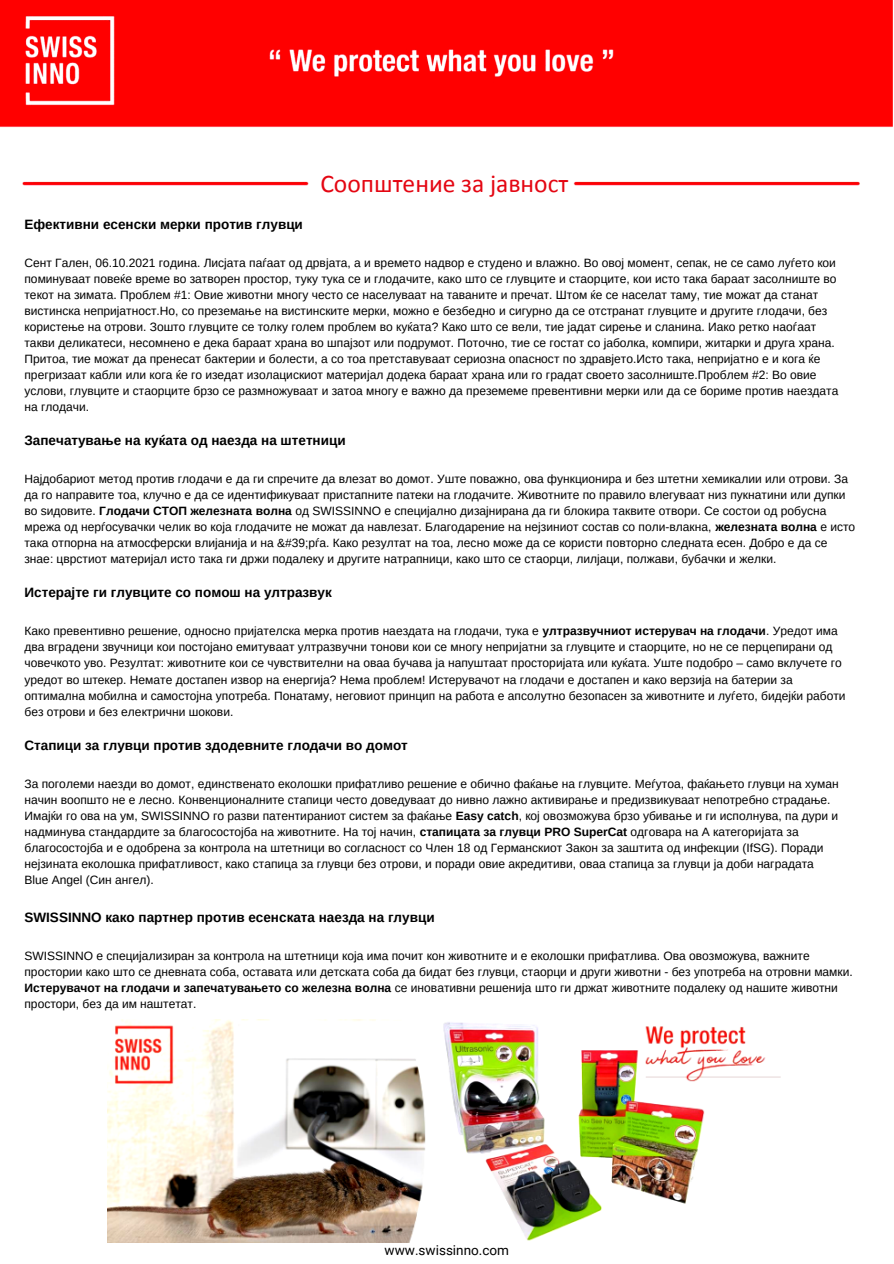
<style>
.page{position:relative;width:894px;height:1264px;background:#fff}
.page>*{position:absolute;margin:0;border:0;box-sizing:border-box;transform-origin:0 0}
.t1{font:25.5px "Calibri";color:#e40612}
.t2{font:700 13.5px "Arimo";color:#000}
.t3{font:13.5px "Roboto";color:#000}
.t4{font:12px/16px "Arimo";color:#000}
.s1{font-weight:700}
</style>
<div class="page">
<img style="left:0;top:0;width:893px;height:186px">
<div style="left:320px;top:154px;width:250px;height:61px;background:#fff"></div>
<img style="left:107px;top:1019px;width:674px;height:223px">
<p class="t1" style="left:320px;top:173px;width:249px">Соопштение за јавност</p>
<p class="t2" style="left:24px;top:217px;width:280px">Ефективни есенски мерки против глувци</p>
<p class="t4" style="left:24px;top:255px;width:813px">Сент Гален, 06.10.2021 година. Лисјата паѓаат од дрвјата, а и времето надвор е студено и влажно. Во овој момент, сепак, не се само луѓето кои поминуваат повеќе време во затворен простор, туку тука се и глодачите, како што се глувците и стаорците, кои исто така бараат засолниште во текот на зимата. Проблем #1: Овие животни многу често се населуваат на таваните и пречат. Штом ќе се населат таму, тие можат да станат вистинска непријатност.Но, со преземање на вистинските мерки, можно е безбедно и сигурно да се отстранат глувците и другите глодачи, без користење на отрови. Зошто глувците се толку голем проблем во куќата? Како што се вели, тие јадат сирење и сланина. Иако ретко наоѓаат</p>
<p class="t4" style="left:24px;top:335px;width:815px">такви деликатеси, несомнено е дека бараат храна во шпајзот или подрумот. Поточно, тие се гостат со јаболка, компири, житарки и друга храна.<br>Притоа, тие можат да пренесат бактерии и болести, а со тоа претставуваат сериозна опасност по здравјето.Исто така, непријатно е и кога ќе прегризаат кабли или кога ќе го изедат изолацискиот материјал додека бараат храна или го градат своето засолниште.Проблем #2: Во овие услови, глувците и стаорците брзо се размножуваат и затоа многу е важно да преземеме превентивни мерки или да се бориме против наездата</p>
<p class="t4" style="left:24px;top:399px;width:66px">на глодачи.</p>
<p class="t2" style="left:24px;top:433px;width:322px">Запечатување на куќата од наезда на штетници</p>
<p class="t4" style="left:24px;top:471px;width:832px">Најдобариот метод против глодачи е да ги спречите да влезат во домот. Уште поважно, ова функционира и без штетни хемикалии или отрови. За да го направите тоа, клучно е да се идентификуваат пристапните патеки на глодачите. Животните по правило влегуваат низ пукнатини или дупки во ѕидовите. <span class="s1">Глодачи СТОП железната волна</span> од SWISSINNO е специјално дизајнирана да ги блокира таквите отвори. Се состои од робусна мрежа од нерѓосувачки челик во која глодачите не можат да навлезат. Благодарение на нејзиниот состав со поли-влакна, <span class="s1">железната волна</span> е исто така отпорна на атмосферски влијанија и на &amp;#39;рѓа. Како резултат на тоа, лесно може да се користи повторно следната есен. Добро е да се знае: цврстиот материјал исто така ги држи подалеку и другите натрапници, како што се стаорци, лилјаци, полжави, бубачки и желки.</p>
<p class="t2" style="left:24px;top:585px;width:309px">Истерајте ги глувците со помош на ултразвук</p>
<p class="t4" style="left:24px;top:623px;width:822px">Како превентивно решение, односно пријателска мерка против наездата на глодачи, тука е <span class="s1">ултразвучниот истерувач на глодачи</span>. Уредот има два вградени звучници кои постојано емитуваат ултразвучни тонови кои се многу непријатни за глувците и стаорците, но не се перцепирани од човечкото уво. Резултат: животните кои се чувствителни на оваа бучава ја напуштаат просторијата или куќата. Уште подобро – само вклучете го уредот во штекер. Немате достапен извор на енергија? Нема проблем! Истерувачот на глодачи е достапен и како верзија на батерии за оптимална мобилна и самостојна употреба. Понатаму, неговиот принцип на работа е апсолутно безопасен за животните и луѓето, бидејќи работи без отрови и без електрични шокови.</p>
<p class="t2" style="left:24px;top:737px;width:385px">Стапици за глувци против здодевните глодачи во домот</p>
<p class="t4" style="left:24px;top:775px;width:815px">За поголеми наезди во домот, единственато еколошки прифатливо решение е обично фаќање на глувците. Меѓутоа, фаќањето глувци на хуман начин воопшто не е лесно. Конвенционалните стапици често доведуваат до нивно лажно активирање и предизвикуваат непотребно страдање.<br>Имајќи го ова на ум, SWISSINNO го разви патентираниот систем за фаќање <span class="s1">Easy catch</span>, кој овозможува брзо убивање и ги исполнува, па дури и надминува стандардите за благосостојба на животните. На тој начин, <span class="s1">стапицата за глувци PRO SuperCat</span> одговара на А категоријата за благосостојба и е одобрена за контрола на штетници во согласност со Член 18 од Германскиот Закон за заштита од инфекции (IfSG). Поради нејзината еколошка прифатливост, како стапица за глувци без отрови, и поради овие акредитиви, оваа стапица за глувци ја доби наградата</p>
<p class="t4" style="left:24px;top:871px;width:131px">Blue Angel (Син ангел).</p>
<p class="t2" style="left:24px;top:909px;width:411px">SWISSINNO како партнер против есенската наезда на глувци</p>
<p class="t4" style="left:24px;top:947px;width:829px">SWISSINNO е специјализиран за контрола на штетници која има почит кон животните и е еколошки прифатлива. Ова овозможува, важните простории како што се дневната соба, оставата или детската соба да бидат без глувци, стаорци и други животни - без употреба на отровни мамки.<br><span class="s1">Истерувачот на глодачи и запечатувањето со железна волна</span> се иновативни решенија што ги држат животните подалеку од нашите животни простори, без да им наштетат.</p>
<p class="t3" style="left:384px;top:1242px;width:126px">www.swissinno.com</p>
</div>
